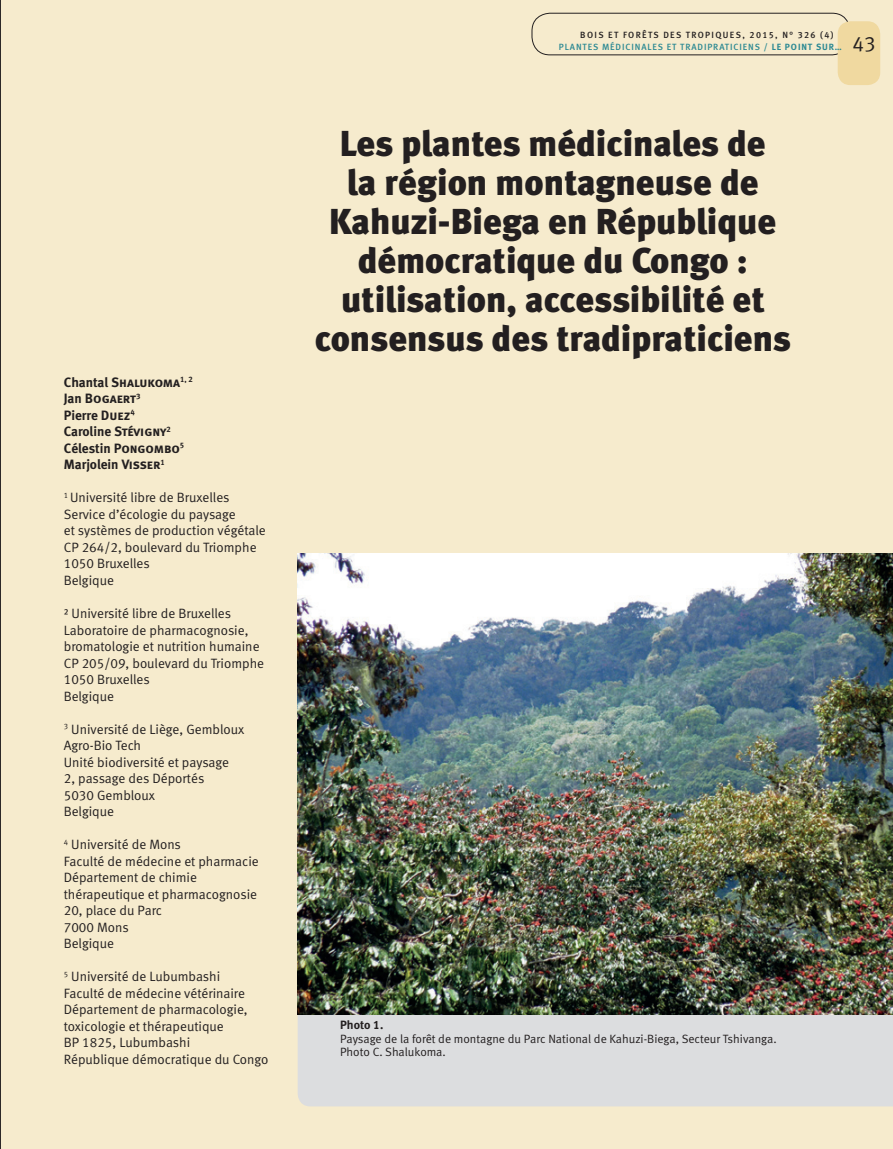
<style>
.page{position:relative;width:893px;height:1149px;background:#fff}
.page>*{position:absolute;margin:0;border:0;box-sizing:border-box;transform-origin:0 0}
.t1{font:36px/39px "Meta Black LF";color:#231f20;text-align:center}
.t2{font:21px "Meta Normal LF";color:#231f20}
.t3{font:13.5px/16.5px "Meta Normal LF";color:#231f20}
.t4{font:13.5px/16.5px "Meta Bold LF";color:#231f20}
.t5{font:13.5px/16.5px "Meta Bold LF Caps";color:#231f20}
.t6{font:12px/13.5px "Meta Normal LF";color:#231f20}
.t7{font:12px "Meta Bold LF";color:#231f20}
.t8{font:9px/12px "Meta Medium LF";letter-spacing:.1em;color:#231f20}
.s1{font-family:"Meta Bold LF"}
.s2{font-family:"Meta Bold LF Caps"}
.s3{color:#2c8993}
.s4{font-family:"Meta Bold LF";color:#2c8993}
</style>
<div class="page">
<div style="left:0;top:0;width:893px;height:1148px;background:#f6ebcd"></div>
<div style="left:531px;top:13px;width:319px;height:42px;border:1px solid #231f20;border-radius:18px"></div>
<div style="left:838px;top:21px;width:42px;height:64px;background:#f0d9a0;border-radius:13px"></div>
<div style="left:298px;top:1014px;width:595px;height:92px;background:#dcdddf"></div>
<img style="left:298px;top:553px;width:595px;height:461px">
<p class="t5" style="left:64px;top:373px;width:131px"><span class="s1">Chantal</span> Shalukoma<sup>1,</sup> <sup>2<br></sup><span class="s1">Jan</span> Bogaert<sup>3</sup></p>
<p class="t4" style="left:64px;top:406px;width:122px">Pierre <span class="s2">Duez</span><sup>4<br></sup>Caroline <span class="s2">Stévigny</span><sup>2<br></sup>Célestin <span class="s2">Pongombo</span><sup>5<br></sup>Marjolein <span class="s2">Visser</span><sup>1</sup></p>
<p class="t3" style="left:64px;top:489px;width:203px"><sup>1</sup> Université libre de Bruxelles<br>Service d’écologie du paysage<br>et systèmes de production végétale<br>CP 264/2, boulevard du Triomphe<br>1050 Bruxelles<br>Belgique</p>
<p class="t3" style="left:64px;top:604px;width:202px">² Université libre de Bruxelles<br>Laboratoire de pharmacognosie, bromatologie et nutrition humaine<br>CP 205/09, boulevard du Triomphe<br>1050 Bruxelles<br>Belgique</p>
<p class="t3" style="left:64px;top:720px;width:182px"><sup>3</sup> Université de Liège, Gembloux<br>Agro-Bio Tech<br>Unité biodiversité et paysage<br>2, passage des Déportés<br>5030 Gembloux<br>Belgique</p>
<p class="t3" style="left:64px;top:835px;width:196px"><sup>4</sup> Université de Mons<br>Faculté de médecine et pharmacie<br>Département de chimie thérapeutique et pharmacognosie<br>20, place du Parc<br>7000 Mons<br>Belgique</p>
<p class="t3" style="left:64px;top:967px;width:206px"><sup>5</sup> Université de Lubumbashi<br>Faculté de médecine vétérinaire<br>Département de pharmacologie, toxicologie et thérapeutique<br>BP 1825, Lubumbashi<br>République démocratique du Congo</p>
<p class="t8" style="left:559px;top:28px;width:284px;text-indent:21px">BOIS ET FORÊTS DES TROPIQUES, 2015, N° 326 (4)<br><span class="s3">PLANTES MÉDICINALES ET TRADIPRATICIENS</span> <span class="s4">/ LE POINT SUR…</span></p>
<h2 class="t2" style="left:852px;top:32px;width:25px">43</h2>
<h1 class="t1" style="left:315px;top:123px;width:478px">Les plantes médicinales de<br>la région montagneuse de<br>Kahuzi-Biega en République démocratique du Congo : utilisation, accessibilité et consensus des tradipraticiens</h1>
<p class="t7" style="left:340px;top:1017px;width:45px">Photo 1.</p>
<p class="t6" style="left:340px;top:1031px;width:438px">Paysage de la forêt de montagne du Parc National de Kahuzi-Biega, Secteur Tshivanga.<br>Photo C. Shalukoma.</p>
</div>
